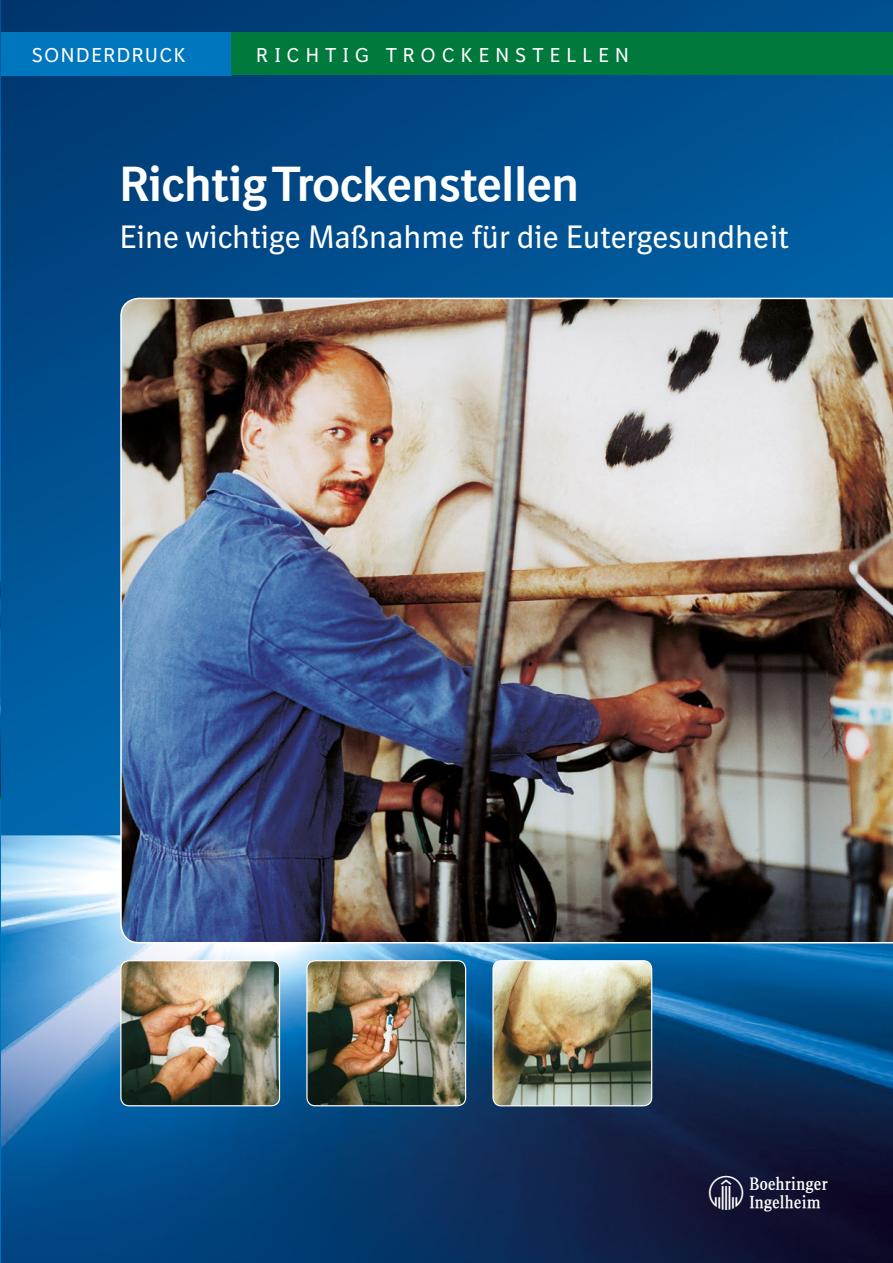
<style>
.page{position:relative;width:893px;height:1263px;background:#fff}
.page>*{position:absolute;margin:0;border:0;box-sizing:border-box;transform-origin:0 0}
.t1{font:700 48px "BI Sans NEXT";color:#fff}
.t2{font:36px "BI Logo";color:#fff}
.t3{font:31.5px "BI Sans NEXT";color:#fff}
.t4{font:19.5px "BI Sans NEXT";color:#fff}
</style>
<div class="page">
<img style="left:0;top:0;width:893px;height:1263px">
<div style="left:0;top:32px;width:231px;height:43px;background:#0076be"></div>
<div style="left:231px;top:32px;width:662px;height:43px;background:#00793d"></div>
<img style="left:307px;top:961px;width:159px;height:145px">
<div style="left:306px;top:960px;width:160px;height:146px;border:1px solid #fff;border-radius:8px"></div>
<img style="left:121px;top:961px;width:158px;height:145px">
<div style="left:120px;top:960px;width:160px;height:146px;border:1px solid #fff;border-radius:8px"></div>
<img style="left:493px;top:961px;width:159px;height:145px">
<div style="left:492px;top:960px;width:160px;height:146px;border:1px solid #fff;border-radius:8px"></div>
<img style="left:120px;top:297px;width:773px;height:647px">
<p class="t4" style="left:32px;top:43px;width:28px">Sonderdr</p>
<p class="t4" style="left:145px;top:43px;width:28px">uck</p>
<p class="t4" style="left:256px;top:44px;width:35px">R ichtig</p>
<p class="t4" style="left:386px;top:44px;width:19px">trockenstellen</p>
<h1 class="t1" style="left:120px;top:156px;width:461px">Richtig Trockenstellen</h1>
<p class="t3" style="left:120px;top:218px;width:670px">Eine wichtige Maßnahme für die Eutergesundheit</p>
<p class="t2" style="left:709px;top:1176px;width:120px">ABCD</p>
</div>
